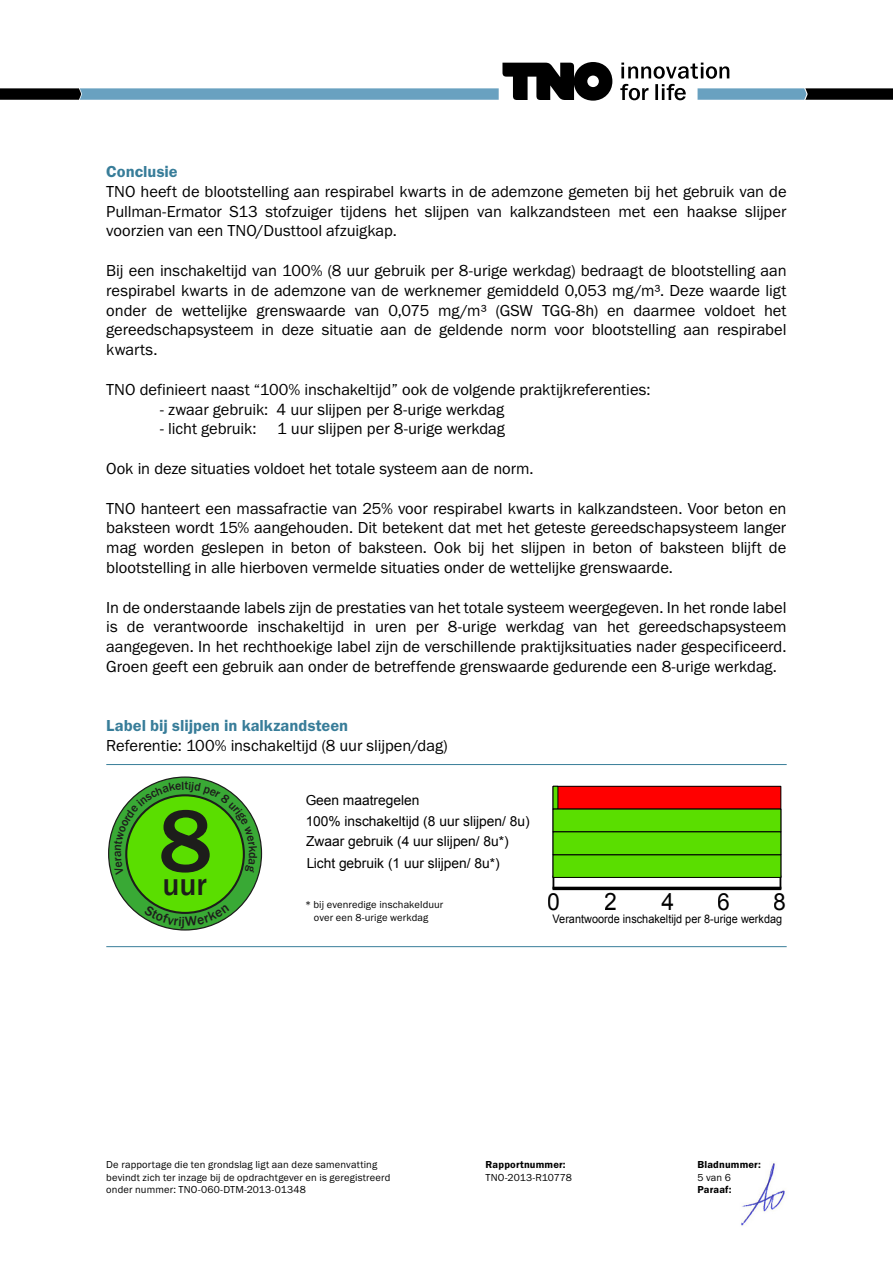
<style>
.page{position:relative;width:893px;height:1263px;background:#fff}
.page>*{position:absolute;margin:0;border:0;box-sizing:border-box;transform-origin:0 0}
.t1{font:500 91.2px "Franklin Gothic";color:#1d1d1b}
.t2{font:58.05px "Myriad Pro";color:#1d1d1b}
.t3{font:500 31.5px "Franklin Gothic";color:#1d1d1b}
.t4{font:24px "Arial";color:#000;scale:.96 1}
.t5{font:24px "Arial";color:#000;scale:.95 1}
.t6{font:23.55px "Arial";color:#000}
.t7{font:19.95px "Myriad Pro";color:#1d1d1b}
.t8{font:16.5px/19.8px "Franklin Goth EF";letter-spacing:-.005em;color:#000;text-align:justify}
.t9{font:600 16.5px "Franklin Goth EF";color:#387d99}
.t10{font:13.8px/21px "Arial";color:#000}
.t11{font:11.7px "Arial";color:#000;scale:.93 1}
.t12{font:10.5px/12.6px "Franklin Goth EF";letter-spacing:.015em;color:#000}
.t13{font:600 10.5px "Franklin Goth EF";letter-spacing:.015em;color:#000}
.t14{font:10.5px "Franklin Goth EF";letter-spacing:-.005em;color:#000}
</style>
<div class="page">
<img style="left:741px;top:1163px;width:46px;height:63px">
<hr style="left:106px;top:764px;width:681px;height:1px;background:#387d99">
<hr style="left:106px;top:946px;width:681px;height:1px;background:#387d99">
<div style="left:109px;top:777px;width:152px;height:153px;background:#39a935;border-radius:50%"></div>
<div style="left:126px;top:795px;width:118px;height:118px;background:#5ade00;border-radius:50%"></div>
<div style="left:553px;top:855px;width:228px;height:22px;background:#5ade00"></div>
<div style="left:553px;top:854px;width:228px;height:24px;border:1px solid #000"></div>
<div style="left:553px;top:786px;width:228px;height:23px;background:#f00"></div>
<div style="left:553px;top:786px;width:228px;height:23px;border:1px solid #000"></div>
<div style="left:553px;top:786px;width:5px;height:23px;background:#5ade00"></div>
<div style="left:553px;top:887px;width:228px;height:3px;border:1px solid #000"></div>
<div style="left:553px;top:809px;width:228px;height:23px;background:#5ade00"></div>
<div style="left:553px;top:832px;width:228px;height:23px;background:#5ade00"></div>
<div style="left:553px;top:831px;width:228px;height:24px;border:1px solid #000"></div>
<svg style="left:0;top:62px;width:893px;height:39px"></svg>
<svg style="left:114px;top:781px;width:143px;height:94px"></svg>
<svg style="left:144px;top:905px;width:86px;height:23px"></svg>
<p class="t9" style="left:106px;top:162px;width:73px">Conclusie</p>
<p class="t8" style="left:106px;top:182px;width:682px">TNO heeft de blootstelling aan respirabel kwarts in de ademzone gemeten bij het gebruik van de Pullman-Ermator S13 stofzuiger tijdens het slijpen van kalkzandsteen met een haakse slijper voorzien van een TNO/Dusttool afzuigkap.</p>
<p class="t8" style="left:106px;top:261px;width:682px">Bij een inschakeltijd van 100% (8 uur gebruik per 8-urige werkdag) bedraagt de blootstelling aan respirabel kwarts in de ademzone van de werknemer gemiddeld 0,053 mg/m³. Deze waarde ligt onder de wettelijke grenswaarde van 0,075 mg/m³ (GSW TGG-8h) en daarmee voldoet het gereedschapsysteem in deze situatie aan de geldende norm voor blootstelling aan respirabel kwarts.</p>
<p class="t8" style="left:106px;top:380px;width:546px">TNO definieert naast “100% inschakeltijd” ook de volgende praktijkreferenties:</p>
<p class="t8" style="left:160px;top:399px;width:345px">- zwaar gebruik: 4 uur slijpen per 8-urige werkdag</p>
<p class="t8" style="left:160px;top:419px;width:98px">- licht gebruik:</p>
<p class="t8" style="left:277px;top:419px;width:229px">1 uur slijpen per 8-urige werkdag</p>
<p class="t8" style="left:106px;top:459px;width:429px">Ook in deze situaties voldoet het totale systeem aan de norm.</p>
<p class="t8" style="left:106px;top:498px;width:682px">TNO hanteert een massafractie van 25% voor respirabel kwarts in kalkzandsteen. Voor beton en baksteen wordt 15% aangehouden. Dit betekent dat met het geteste gereedschapsysteem langer mag worden geslepen in beton of baksteen. Ook bij het slijpen in beton of baksteen blijft de blootstelling in alle hierboven vermelde situaties onder de wettelijke grenswaarde.</p>
<p class="t8" style="left:106px;top:597px;width:682px">In de onderstaande labels zijn de prestaties van het totale systeem weergegeven. In het ronde label is de verantwoorde inschakeltijd in uren per 8-urige werkdag van het gereedschapsysteem aangegeven. In het rechthoekige label zijn de verschillende praktijksituaties nader gespecificeerd.<br>Groen geeft een gebruik aan onder de betreffende grenswaarde gedurende een 8-urige werkdag.</p>
<p class="t9" style="left:106px;top:716px;width:244px">Label bij slijpen in kalkzandsteen</p>
<p class="t8" style="left:106px;top:736px;width:343px">Referentie: 100% inschakeltijd (8 uur slijpen/dag)</p>
<h1 class="t1" style="left:159px;top:785px;width:55px">8</h1>
<h3 class="t3" style="left:162px;top:865px;width:46px">uur</h3>
<h2 class="t2" style="left:170px;top:812px;width:31px">8</h2>
<p class="t7" style="left:171px;top:865px;width:30px">uur</p>
<p class="t10" style="left:305px;top:789px;width:226px">Geen maatregelen<br>100% inschakeltijd (8 uur slijpen/ 8u)<br>Zwaar gebruik (4 uur slijpen/ 8u*)<br>Licht gebruik (1 uur slijpen/ 8u*)</p>
<p class="t12" style="left:314px;top:899px;width:131px;text-indent:-9px">* bij evenredige inschakelduur over een 8-urige werkdag</p>
<h3 class="t6" style="left:548px;top:886px;width:14px">0</h3>
<h3 class="t4" style="left:605px;top:886px;width:15px">2</h3>
<h3 class="t5" style="left:661px;top:886px;width:15px">4</h3>
<h3 class="t6" style="left:718px;top:886px;width:14px">6</h3>
<h3 class="t6" style="left:774px;top:886px;width:14px">8</h3>
<p class="t11" style="left:553px;top:911px;width:248px">Verantwoorde inschakeltijd per 8-urige werkdag</p>
<p class="t12" style="left:106px;top:1158px;width:286px">De rapportage die ten grondslag ligt aan deze samenvatting bevindt zich ter inzage bij de opdrachtgever en is geregistreerd onder nummer: TNO-060-DTM-2013-01348</p>
<p class="t13" style="left:486px;top:1158px;width:82px">Rapportnummer:</p>
<p class="t14" style="left:486px;top:1171px;width:88px">TNO-2013-R10778</p>
<p class="t13" style="left:697px;top:1158px;width:65px">Bladnummer:</p>
<p class="t12" style="left:697px;top:1171px;width:35px">5 van 6</p>
<p class="t13" style="left:697px;top:1184px;width:36px">Paraaf:</p>
</div>
